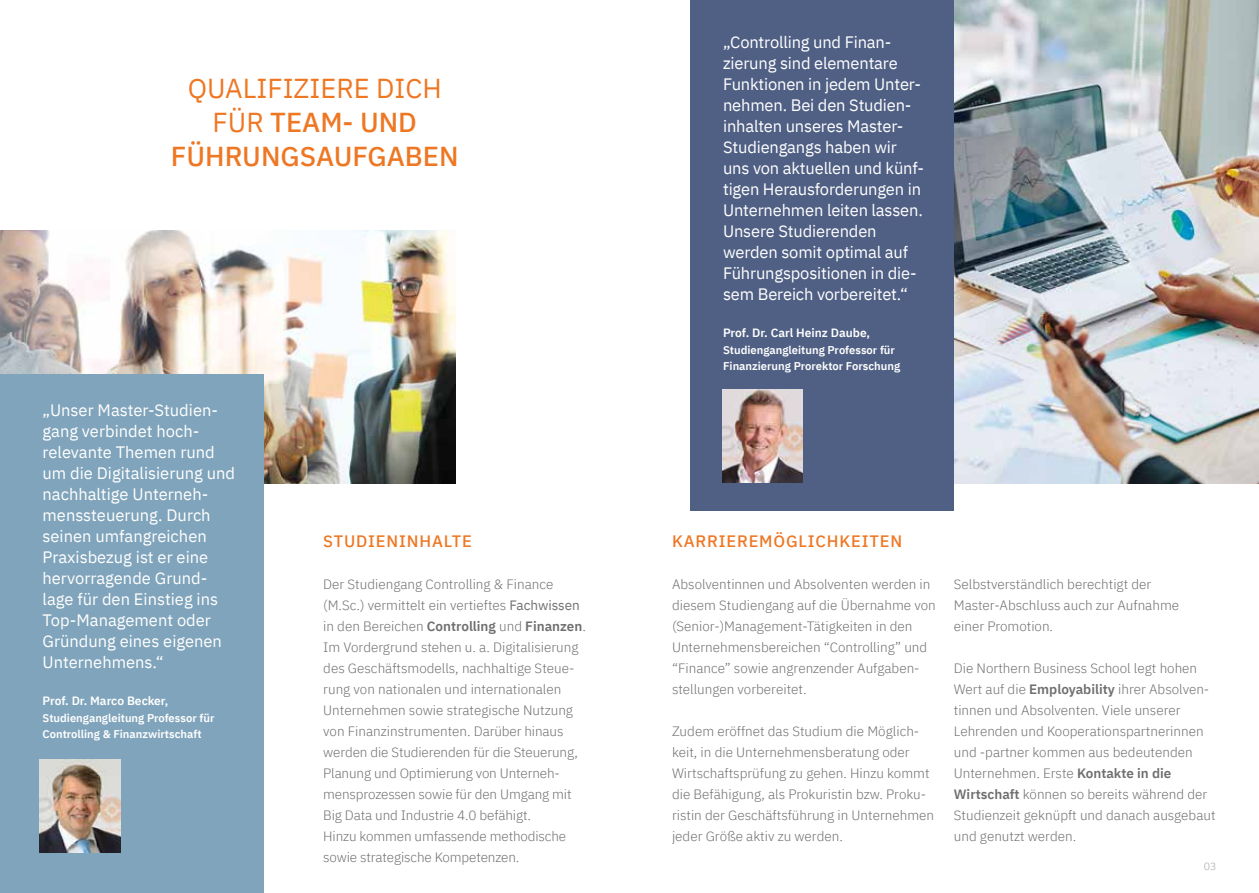
<style>
.page{position:relative;width:1259px;height:893px;background:#fff}
.page>*{position:absolute;margin:0;border:0;box-sizing:border-box;transform-origin:0 0}
.t1{font:500 27.3px/34.2px "IBM Plex Sans";color:#ee7723;text-align:center}
.t2{font:16.5px/21px "IBM Plex Sans";letter-spacing:-.01em;color:#fff}
.t3{font:500 16.5px "IBM Plex Sans";letter-spacing:.05em;color:#ee7723}
.t4{font:300 13.5px/21px "IBM Plex Sans";color:#706f6f}
.t5{font:600 12px "IBM Plex Sans";color:#fff}
.t6{font:600 11.25px/16.5px "IBM Plex Sans";color:#fff}
.t7{font:300 10.5px "IBM Plex Sans";color:#a1a5a7}
.s1{font-weight:400}
.s2{font-weight:600}
</style>
<div class="page">
<img style="left:0;top:230px;width:455px;height:254px">
<img style="left:954px;top:0;width:305px;height:484px">
<div style="left:0;top:374px;width:264px;height:519px;background:#80a4bb"></div>
<div style="left:690px;top:0;width:264px;height:510px;background:#506084"></div>
<img style="left:40px;top:759px;width:81px;height:94px">
<img style="left:722px;top:389px;width:81px;height:94px">
<h1 class="t1" style="left:171px;top:69px;width:289px"><span class="s1">QUALIFIZIERE DICH<br>FÜR</span> TEAM- UND<br>FÜHRUNGSAUFGABEN</h1>
<p class="t2" style="left:723px;top:30px;width:203px">„Controlling und Finan&shy;zierung sind elementare<br>Funktionen in jedem Unter&shy;nehmen. Bei den Studien&shy;inhalten unseres Master-<br>Studiengangs haben wir uns von aktuellen und künf&shy;tigen Herausforderungen in<br>Unternehmen leiten lassen.<br>Unsere Studierenden werden somit optimal auf<br>Führungspositionen in die&shy;sem Bereich vorbereitet.“</p>
<p class="t5" style="left:723px;top:324px;width:148px">Prof. Dr. Carl Heinz Daube,</p>
<p class="t6" style="left:723px;top:341px;width:179px">Studiengangleitung Professor für<br>Finanzierung Prorektor Forschung</p>
<p class="t2" style="left:43px;top:398px;width:194px">„Unser Master-Studien&shy;gang verbindet hoch&shy;relevante Themen rund um die Digitalisierung und nachhaltige Unterneh&shy;menssteuerung. Durch seinen umfangreichen<br>Praxisbezug ist er eine hervorragende Grund&shy;lage für den Einstieg ins<br>Top-Management oder<br>Gründung eines eigenen<br>Unternehmens.“</p>
<p class="t5" style="left:43px;top:692px;width:127px">Prof. Dr. Marco Becker,</p>
<p class="t6" style="left:43px;top:709px;width:173px">Studiengangleitung Professor für<br>Controlling &amp; Finanzwirtschaft</p>
<p class="t3" style="left:672px;top:528px;width:232px">KARRIEREMÖGLICHKEITEN</p>
<p class="t4" style="left:672px;top:572px;width:265px">Absolventinnen und Absolventen werden in diesem Studiengang auf die Übernahme von (Senior-)Management-Tätigkeiten in den Unternehmensbereichen “Controlling” und “Finance” sowie angrenzender Aufgaben&shy;stellungen vorbereitet.</p>
<p class="t4" style="left:672px;top:719px;width:264px">Zudem eröffnet das Studium die Möglich&shy;keit, in die Unternehmensberatung oder Wirtschaftsprüfung zu gehen. Hinzu kommt die Befähigung, als Prokuristin bzw. Proku&shy;ristin der Geschäftsführung in Unternehmen jeder Größe aktiv zu werden.</p>
<p class="t3" style="left:323px;top:528px;width:150px">STUDIENINHALTE</p>
<p class="t4" style="left:323px;top:572px;width:264px">Der Studiengang Controlling &amp; Finance (M.Sc.) vermittelt ein vertieftes <span class="s1">Fachwissen </span>in den Bereichen <span class="s2">Controlling</span> und <span class="s2">Finanzen</span>.<br>Im Vordergrund stehen u. a. Digitalisierung des Geschäftsmodells, nachhaltige Steue&shy;rung von nationalen und internationalen Unternehmen sowie strategische Nutzung von Finanzinstrumenten. Darüber hinaus werden die Studierenden für die Steuerung, Planung und Optimierung von Unterneh&shy;mensprozessen sowie für den Umgang mit Big Data und Industrie 4.0 befähigt.<br>Hinzu kommen umfassende methodische sowie strategische Kompetenzen.</p>
<p class="t4" style="left:954px;top:572px;width:227px">Selbstverständlich berechtigt der<br>Master-Abschluss auch zur Aufnahme einer Promotion.</p>
<p class="t4" style="left:954px;top:656px;width:263px">Die Northern Business School legt hohen Wert auf die <span class="s2">Employability</span> ihrer Absolven&shy;tinnen und Absolventen. Viele unserer Lehrenden und Kooperationspartnerinnen und -partner kommen aus bedeutenden Unternehmen. Erste <span class="s2">Kontakte in die Wirtschaft</span> können so bereits während der Studienzeit geknüpft und danach ausgebaut und genutzt werden.</p>
<p class="t7" style="left:1203px;top:858px;width:14px">03</p>
</div>
